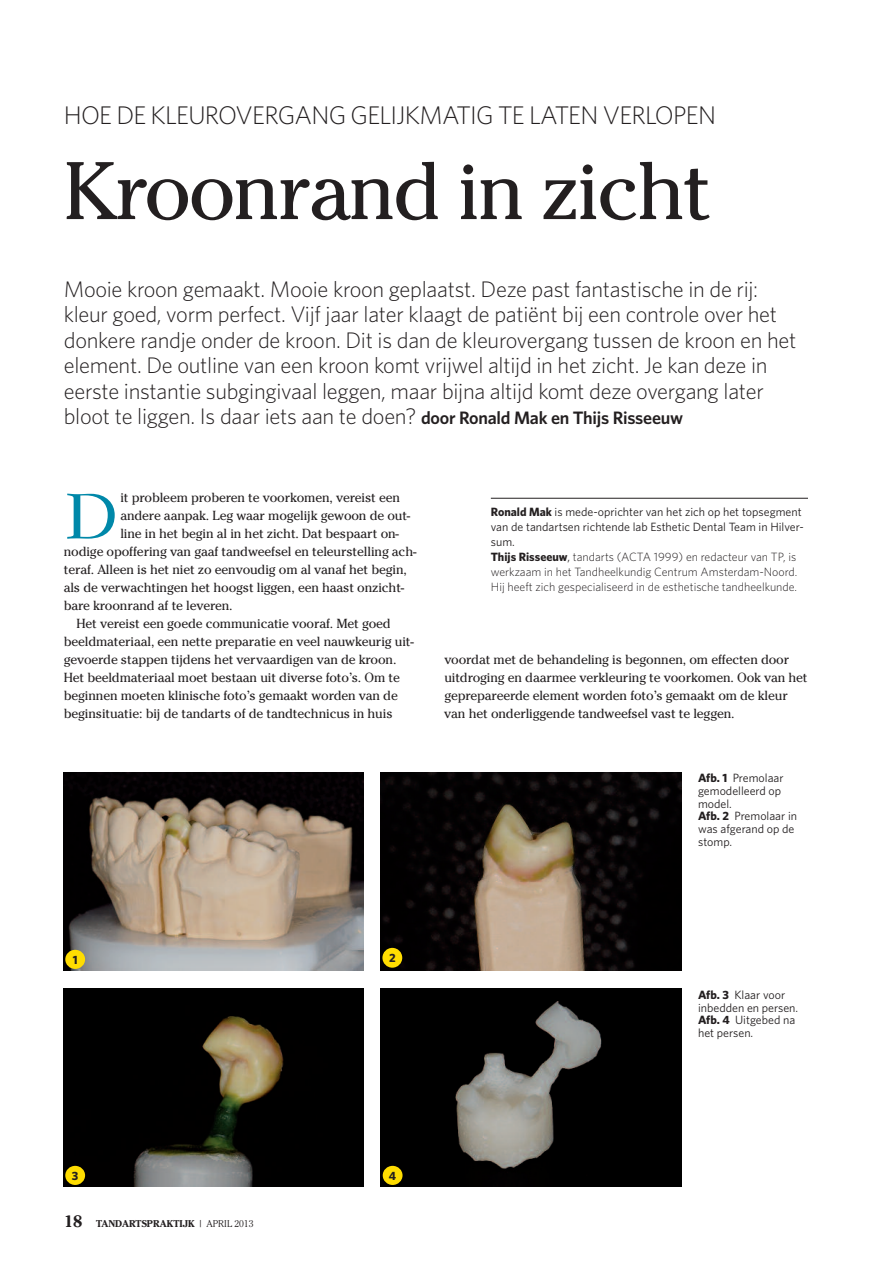
<style>
.page{position:relative;width:893px;height:1263px;background:#fff}
.page>*{position:absolute;margin:0;border:0;box-sizing:border-box;transform-origin:0 0}
.t1{font:81px "Cheltenham Std";letter-spacing:-.03em;color:#231f20}
.t2{font:67.05px "New Caledonia LT Std";color:#0088a9}
.t3{font:300 25.5px "Whitney";letter-spacing:-.03em;color:#231f20}
.t4{font:300 22.5px/25.5px "Whitney";letter-spacing:-.01em;color:#231f20}
.t5{font:13.2px/18px "Cheltenham Std";letter-spacing:-.01em;color:#231f20}
.t6{font:300 12px/15px "Whitney";color:#231f20}
.t7{font:12px/12.8px "Whitney";color:#231f20}
.t8{font:700 12px "Whitney";color:#231f20}
.t9{font:700 9.75px "Cheltenham Std";color:#231f20}
.s1{font-weight:600;font-size:18px}
.s2{font-weight:700}
.s3{font-weight:400}
.s4{font-size:16.5px}
.s5{font-weight:300}
</style>
<div class="page">
<hr style="left:491px;top:498px;width:317px;height:1px;background:#231f20">
<img style="left:64px;top:988px;width:300px;height:198px">
<img style="left:381px;top:988px;width:300px;height:198px">
<img style="left:64px;top:772px;width:300px;height:198px">
<img style="left:381px;top:772px;width:300px;height:198px">
<div style="left:65px;top:1166px;width:20px;height:19px;background:#ffdd01;border-radius:50%"></div>
<div style="left:383px;top:1166px;width:20px;height:19px;background:#ffdd01;border-radius:50%"></div>
<div style="left:382px;top:948px;width:20px;height:20px;background:#ffdd01;border-radius:50%"></div>
<div style="left:65px;top:950px;width:20px;height:19px;background:#ffdd01;border-radius:50%"></div>
<h3 class="t3" style="left:64px;top:107px;width:654px">HOE DE KLEUROVERGANG GELIJKMATIG TE LATEN VERLOPEN</h3>
<h1 class="t1" style="left:64px;top:144px;width:650px">Kroonrand in zicht</h1>
<p class="t4" style="left:64px;top:278px;width:734px">Mooie kroon gemaakt. Mooie kroon geplaatst. Deze past fantastische in de rij: kleur goed, vorm perfect. Vijf jaar later klaagt de patiënt bij een controle over het donkere randje onder de kroon. Dit is dan de kleurovergang tussen de kroon en het element. De outline van een kroon komt vrijwel altijd in het zicht. Je kan deze in eerste instantie subgingivaal leggen, maar bijna altijd komt deze overgang later bloot te liggen. Is daar iets aan te doen? <span class="s1">door Ronald Mak en Thijs Risseeuw</span></p>
<h2 class="t2" style="left:64px;top:489px;width:56px">D</h2>
<p class="t5" style="left:120px;top:489px;width:281px">it probleem proberen te voorkomen, vereist een</p>
<p class="t5" style="left:120px;top:507px;width:291px">andere aanpak. Leg waar mogelijk gewoon de out-</p>
<p class="t5" style="left:120px;top:525px;width:280px">line in het begin al in het zicht. Dat bespaart on-</p>
<p class="t5" style="left:64px;top:543px;width:354px">nodige opoffering van gaaf tandweefsel en teleurstelling ach-</p>
<p class="t5" style="left:64px;top:561px;width:345px">teraf. Alleen is het niet zo eenvoudig om al vanaf het begin,</p>
<p class="t5" style="left:64px;top:579px;width:342px">als de verwachtingen het hoogst liggen, een haast onzicht-</p>
<p class="t5" style="left:64px;top:597px;width:170px">bare kroonrand af te leveren.</p>
<p class="t5" style="left:77px;top:615px;width:316px">Het vereist een goede communicatie vooraf. Met goed</p>
<p class="t5" style="left:64px;top:633px;width:352px">beeldmateriaal, een nette preparatie en veel nauwkeurig uit-</p>
<p class="t5" style="left:64px;top:651px;width:334px">gevoerde stappen tijdens het vervaardigen van de kroon.</p>
<p class="t5" style="left:64px;top:669px;width:338px">Het beeldmateriaal moet bestaan uit diverse foto’s. Om te</p>
<p class="t5" style="left:64px;top:687px;width:336px">beginnen moeten klinische foto’s gemaakt worden van de</p>
<p class="t5" style="left:64px;top:705px;width:330px">beginsituatie: bij de tandarts of de tandtechnicus in huis</p>
<p class="t6" style="left:491px;top:505px;width:315px"><span class="s2">Ronald Mak</span> <span class="s3">is mede-oprichter van het zich op het topsegment van de tandartsen richtende lab Esthetic Dental Team in Hilver&shy;sum.<br></span><span class="s2">Thijs Risseeuw</span><span class="s3">,</span> tandarts (ACTA 1999) en redacteur van TP, is werkzaam in het Tandheelkundig Centrum Amsterdam-Noord.<br>Hij heeft zich gespecialiseerd in de esthetische tandheelkunde.</p>
<p class="t5" style="left:444px;top:651px;width:365px">voordat met de behandeling is begonnen, om effecten door uitdroging en daarmee verkleuring te voorkomen. Ook van het geprepareerde element worden foto’s gemaakt om de kleur van het onderliggende tandweefsel vast te leggen.</p>
<p class="t7" style="left:698px;top:772px;width:100px"><span class="s2">Afb. 1</span> Premolaar gemodelleerd op model.<br><span class="s2">Afb. 2</span> Premolaar in was afgerand op de stomp.</p>
<p class="t8" style="left:73px;top:955px;width:6px">1</p>
<p class="t8" style="left:389px;top:953px;width:8px">2</p>
<p class="t7" style="left:698px;top:989px;width:102px"><span class="s2">Afb. 3</span> Klaar voor inbedden en persen.<br><span class="s2">Afb. 4</span> Uitgebed na het persen.</p>
<p class="t8" style="left:72px;top:1171px;width:8px">3</p>
<p class="t8" style="left:389px;top:1171px;width:9px">4</p>
<p class="t9" style="left:64px;top:1220px;width:191px"><span class="s4">18</span> TANDARTSPRAKTIJK <span class="s5">| APRIL 2013</span></p>
</div>
